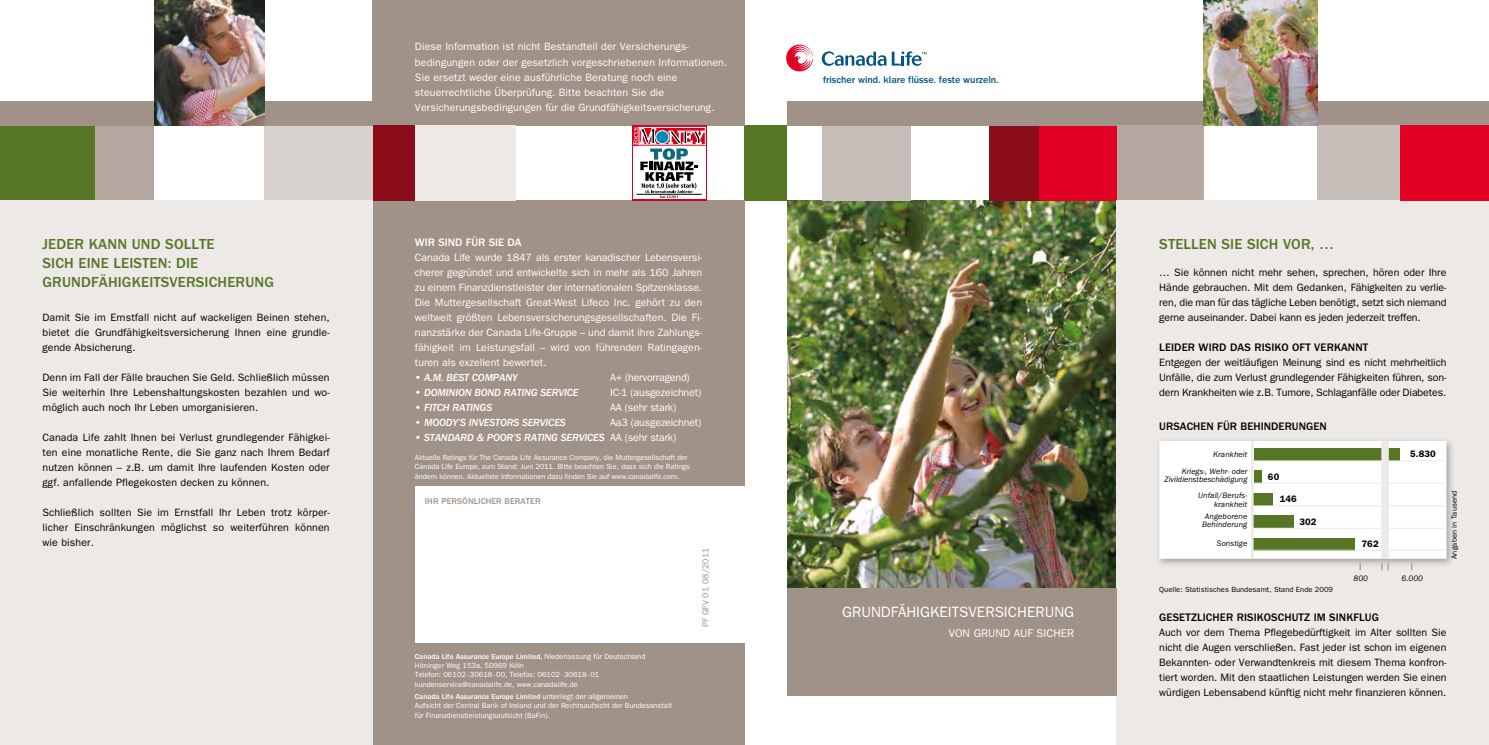
<style>
.page{position:relative;width:1489px;height:745px;background:#fff}
.page>*{position:absolute;margin:0;border:0;box-sizing:border-box;transform-origin:0 0}
.t1{font:500 15px/18.8px "Franklin Gothic";letter-spacing:.01em;color:#577625}
.t2{font:15px "Franklin Gothic";color:#fff}
.t3{font:500 11.25px "Franklin Gothic";letter-spacing:.01em;color:#000}
.t4{font:11.25px "Franklin Gothic";color:#fff}
.t5{font:500 11.25px "Franklin Gothic";color:#fff}
.t6{font:10.62px/15px "Franklin Gothic";letter-spacing:.01em;color:#000;text-align:justify}
.t7{font:10.62px/15px "Franklin Gothic";letter-spacing:.01em;color:#fff;text-align:justify}
.t8{font:italic 500 10.62px "Franklin Gothic";letter-spacing:-.015em;color:#fff}
.t9{font:10.62px "Franklin Gothic";letter-spacing:-.015em;color:#fff}
.t10{font:500 10px "Franklin Gothic";color:#005488}
.t11{font:600 9.38px "Franklin Gothic";letter-spacing:.01em;color:#000}
.t12{font:500 8.75px "Franklin Gothic";letter-spacing:.01em;color:#a19288}
.t13{font:8.75px "Franklin Gothic";letter-spacing:.01em;color:#a19288}
.t14{font:italic 8.12px/8.8px "Franklin Gothic";letter-spacing:.01em;color:#000;text-align:right}
.t15{font:7.5px/9.4px "Franklin Gothic";color:#fff}
.t16{font:7.5px "Franklin Gothic";letter-spacing:.01em;color:#000}
.s1{font-weight:600;font-style:normal}
.s2{font-weight:400;font-style:normal}
.s3{font-weight:500}
</style>
<div class="page">
<img style="left:787px;top:200px;width:329px;height:388px">
<svg style="left:821px;top:51px;width:105px;height:15px"></svg>
<svg style="left:786px;top:44px;width:26px;height:28px"></svg>
<div style="left:744px;top:125px;width:43px;height:75px;background:#577625"></div>
<div style="left:1038px;top:125px;width:78px;height:75px;background:#e20025"></div>
<div style="left:822px;top:125px;width:89px;height:75px;background:#c6bdb8"></div>
<div style="left:989px;top:125px;width:49px;height:75px;background:#8b0d19"></div>
<div style="left:787px;top:101px;width:701px;height:24px;background:#a19288"></div>
<div style="left:372px;top:0;width:372px;height:125px;background:#a19288"></div>
<div style="left:372px;top:200px;width:372px;height:544px;background:#a19288"></div>
<div style="left:415px;top:125px;width:100px;height:75px;background:#ece9e7"></div>
<div style="left:372px;top:125px;width:43px;height:75px;background:#8b0d19"></div>
<svg style="left:631px;top:125px;width:75px;height:75px"></svg>
<svg style="left:639px;top:126px;width:67px;height:20px"></svg>
<svg style="left:633px;top:127px;width:72px;height:71px"></svg>
<div style="left:415px;top:486px;width:329px;height:156px;background:#fff"></div>
<div style="left:1116px;top:125px;width:87px;height:75px;background:#b3a7a0"></div>
<div style="left:1316px;top:125px;width:84px;height:75px;background:#c6bdb8"></div>
<div style="left:1116px;top:200px;width:372px;height:544px;background:#ece9e7"></div>
<img style="left:1203px;top:0;width:113px;height:126px">
<div style="left:1400px;top:125px;width:88px;height:75px;background:#e20025"></div>
<div style="left:787px;top:588px;width:329px;height:107px;background:#a19288"></div>
<div style="left:0;top:125px;width:96px;height:75px;background:#577625"></div>
<div style="left:96px;top:125px;width:58px;height:75px;background:#b3a7a0"></div>
<div style="left:264px;top:125px;width:108px;height:75px;background:#d9d3cf"></div>
<div style="left:0;top:200px;width:372px;height:544px;background:#ece9e7"></div>
<div style="left:1154px;top:436px;width:301px;height:131px;background:#000;opacity:.3"></div>
<div style="left:1159px;top:440px;width:287px;height:118px;background:#fff"></div>
<div style="left:1253px;top:448px;width:146px;height:12px;background:#577625"></div>
<div style="left:1253px;top:470px;width:8px;height:12px;background:#577625"></div>
<div style="left:1253px;top:492px;width:19px;height:13px;background:#577625"></div>
<div style="left:1253px;top:515px;width:40px;height:12px;background:#577625"></div>
<div style="left:1253px;top:537px;width:101px;height:13px;background:#577625"></div>
<hr style="left:1250px;top:440px;width:3px;height:118px;background:#ece9e7">
<div style="left:1381px;top:440px;width:7px;height:118px;background:#ece9e7"></div>
<svg style="left:1381px;top:563px;width:7px;height:7px"></svg>
<div style="left:0;top:101px;width:372px;height:24px;background:#a19288"></div>
<img style="left:154px;top:0;width:110px;height:125px">
<hr style="left:1251px;top:482px;width:195px;height:1px;background:#ece9e7">
<hr style="left:1251px;top:460px;width:195px;height:1px;background:#ece9e7">
<hr style="left:1251px;top:505px;width:195px;height:1px;background:#ece9e7">
<hr style="left:1251px;top:527px;width:195px;height:1px;background:#ece9e7">
<hr style="left:1251px;top:549px;width:195px;height:1px;background:#ece9e7">
<h1 class="t1" style="left:43px;top:235px;width:231px">JEDER KANN UND SOLLTE<br>SICH EINE LEISTEN: DIE<br>GRUNDFÄHIGKEITSVERSICHERUNG</h1>
<p class="t6" style="left:43px;top:309px;width:289px">Damit Sie im Ernstfall nicht auf wackeligen Beinen stehen, bietet die Grundfähigkeitsversicherung Ihnen eine grundle&shy;gende Absicherung.</p>
<p class="t6" style="left:43px;top:369px;width:289px">Denn im Fall der Fälle brauchen Sie Geld. Schließlich müssen Sie weiterhin Ihre Lebenshaltungskosten bezahlen und wo&shy;möglich auch noch Ihr Leben umorganisieren.</p>
<p class="t6" style="left:43px;top:429px;width:289px">Canada Life zahlt Ihnen bei Verlust grundlegender Fähigkei&shy;ten eine monatliche Rente, die Sie ganz nach Ihrem Bedarf nutzen können – z.B. um damit Ihre laufenden Kosten oder ggf. anfallende Pflegekosten decken zu können.</p>
<p class="t6" style="left:43px;top:504px;width:289px">Schließlich sollten Sie im Ernstfall Ihr Leben trotz körper&shy;licher Einschränkungen möglichst so weiterführen können wie bisher.</p>
<p class="t7" style="left:415px;top:39px;width:314px;text-align:left">Diese Information ist nicht Bestandteil der Versicherungs&shy;bedingungen oder der gesetzlich vorgeschriebenen Informationen.<br>Sie ersetzt weder eine ausführliche Beratung noch eine steuerrechtliche Überprüfung. Bitte beachten Sie die Versicherungsbedingungen für die Grundfähigkeitsversicherung.</p>
<p class="t5" style="left:415px;top:235px;width:108px">WIR SIND FÜR SIE DA</p>
<p class="t7" style="left:415px;top:249px;width:289px">Canada Life wurde 1847 als erster kanadischer Lebensversi&shy;cherer gegründet und entwickelte sich in mehr als 160 Jahren zu einem Finanzdienstleister der internationalen Spitzenklasse.<br>Die Muttergesellschaft Great-West Lifeco Inc. gehört zu den weltweit größten Lebensversicherungsgesellschaften. Die Fi&shy;nanzstärke der Canada Life-Gruppe – und damit ihre Zahlungs&shy;fähigkeit im Leistungsfall – wird von führenden Ratingagen&shy;turen als exzellent bewertet.</p>
<p class="t8" style="left:415px;top:371px;width:104px"><span class="s1">•</span> A.M. BEST COMPANY</p>
<p class="t9" style="left:610px;top:371px;width:81px">A+ (hervorragend)</p>
<p class="t8" style="left:415px;top:386px;width:165px"><span class="s1">•</span> DOMINION BOND RATING SERVICE</p>
<p class="t9" style="left:610px;top:386px;width:93px">IC-1 (ausgezeichnet)</p>
<p class="t8" style="left:415px;top:401px;width:79px"><span class="s1">•</span> FITCH RATINGS</p>
<p class="t9" style="left:610px;top:401px;width:68px">AA (sehr stark)</p>
<p class="t8" style="left:415px;top:416px;width:152px"><span class="s1">•</span> MOODY’S INVESTORS SERVICES</p>
<p class="t9" style="left:610px;top:416px;width:93px">Aa3 (ausgezeichnet)</p>
<p class="t8" style="left:415px;top:431px;width:41px"><span class="s1">•</span> STANDARD</p>
<p class="t8" style="left:477px;top:431px;width:201px">&amp; POOR’S RATING SERVICES <span class="s2">AA (sehr stark)</span></p>
<p class="t15" style="left:415px;top:452px;width:276px">Aktuelle Ratings für The Canada Life Assurance Company, die Muttergesellschaft der<br>Canada Life Europe, zum Stand: Juni 2011. Bitte beachten Sie, dass sich die Ratings ändern können. Aktuellste Informationen dazu finden Sie auf www.canadalife.com.</p>
<p class="t12" style="left:425px;top:496px;width:117px">IHR PERSÖNLICHER BERATER</p>
<p class="t15" style="left:415px;top:651px;width:232px"><span class="s3">CANADA LIFE ASSURANCE EUROPE LIMITED,</span> Niederlassung für Deutschland H öninger Weg 153a, 50969 Köln<br>Telefon: 06102-30618- 00, Telefax: 06102- 30618- 01 kundenservice@canadalife.de, www.canadalife.de</p>
<p class="t15" style="left:415px;top:691px;width:259px"><span class="s3">CANADA LIFE ASSURANCE EUROPE LIMITED</span> unterliegt der allgemeinen<br>Aufsicht der Central Bank of Ireland und der Rechtsaufsicht der Bundesanstalt für Finanzdienstleistungsaufsicht (BaFin).</p>
<p class="t13" style="left:700px;top:627px;width:81px;rotate:-90deg">PF GFV 01 08/2011</p>
<p class="t10" style="left:823px;top:74px;width:177px">FRISCHER WIND. KLARE FLÜSSE. FESTE WURZELN.</p>
<h1 class="t2" style="left:842px;top:603px;width:106px">Grundfähigkeitsversic</h1>
<h1 class="t2" style="left:1017px;top:603px;width:56px">herung</h1>
<p class="t4" style="left:948px;top:626px;width:119px">Von Grund auf sicher</p>
<h1 class="t1" style="left:1159px;top:235px;width:176px">STELLEN SIE SICH VOR, …</h1>
<p class="t6" style="left:1159px;top:264px;width:289px">… Sie können nicht mehr sehen, sprechen, hören oder Ihre Hände gebrauchen. Mit dem Gedanken, Fähigkeiten zu verlie&shy;ren, die man für das tägliche Leben benötigt, setzt sich niemand gerne auseinander. Dabei kann es jeden jederzeit treffen.</p>
<p class="t3" style="left:1159px;top:340px;width:210px">LEIDER WIRD DAS RISIKO OFT VERKANNT</p>
<p class="t6" style="left:1159px;top:354px;width:289px">Entgegen der weitläufigen Meinung sind es nicht mehrheitlich U nfälle, die zum Verlust grundlegender Fähigkeiten führen, son&shy;dern Krankheiten wie z.B. Tumore, Schlaganfälle oder Diabetes.</p>
<p class="t3" style="left:1159px;top:419px;width:169px">URSACHEN FÜR BEHINDERUNGEN</p>
<p class="t14" style="left:1212px;top:449px;width:36px">Krankheit</p>
<p class="t11" style="left:1409px;top:448px;width:27px">5.830</p>
<p class="t11" style="left:1267px;top:470px;width:13px">60</p>
<p class="t11" style="left:1279px;top:493px;width:19px">146</p>
<p class="t11" style="left:1299px;top:515px;width:19px">302</p>
<p class="t14" style="left:1216px;top:538px;width:32px">Sonstige</p>
<p class="t11" style="left:1361px;top:538px;width:19px">762</p>
<p class="t14" style="left:1164px;top:466px;width:84px">Kriegs-, Wehr- oder<br>Zivildienstbeschädigung</p>
<p class="t14" style="left:1197px;top:490px;width:51px">Unfall/Berufs&shy;krankheit</p>
<p class="t14" style="left:1202px;top:511px;width:47px;text-align:center">Angeborene<br>Behinderung</p>
<p class="t16" style="left:1159px;top:584px;width:175px">Quelle: Statistisches Bundesamt, Stand Ende 2009</p>
<p class="t14" style="left:1353px;top:573px;width:16px">800</p>
<p class="t14" style="left:1401px;top:573px;width:23px">6.000</p>
<p class="t16" style="left:1449px;top:558px;width:69px;rotate:-90deg">Angaben in Tausend</p>
<p class="t3" style="left:1159px;top:610px;width:220px">GESETZLICHER RISIKOSCHUTZ IM SINKFLUG</p>
<p class="t6" style="left:1159px;top:624px;width:289px">Auch vor dem Thema Pflegebedürftigkeit im Alter sollten Sie nicht die Augen verschließen. Fast jeder ist schon im eigenen Bekannten- oder Verwandtenkreis mit diesem Thema konfron&shy;tiert worden. Mit den staatlichen Leistungen werden Sie einen würdigen Lebensabend künftig nicht mehr finanzieren können.</p>
</div>
